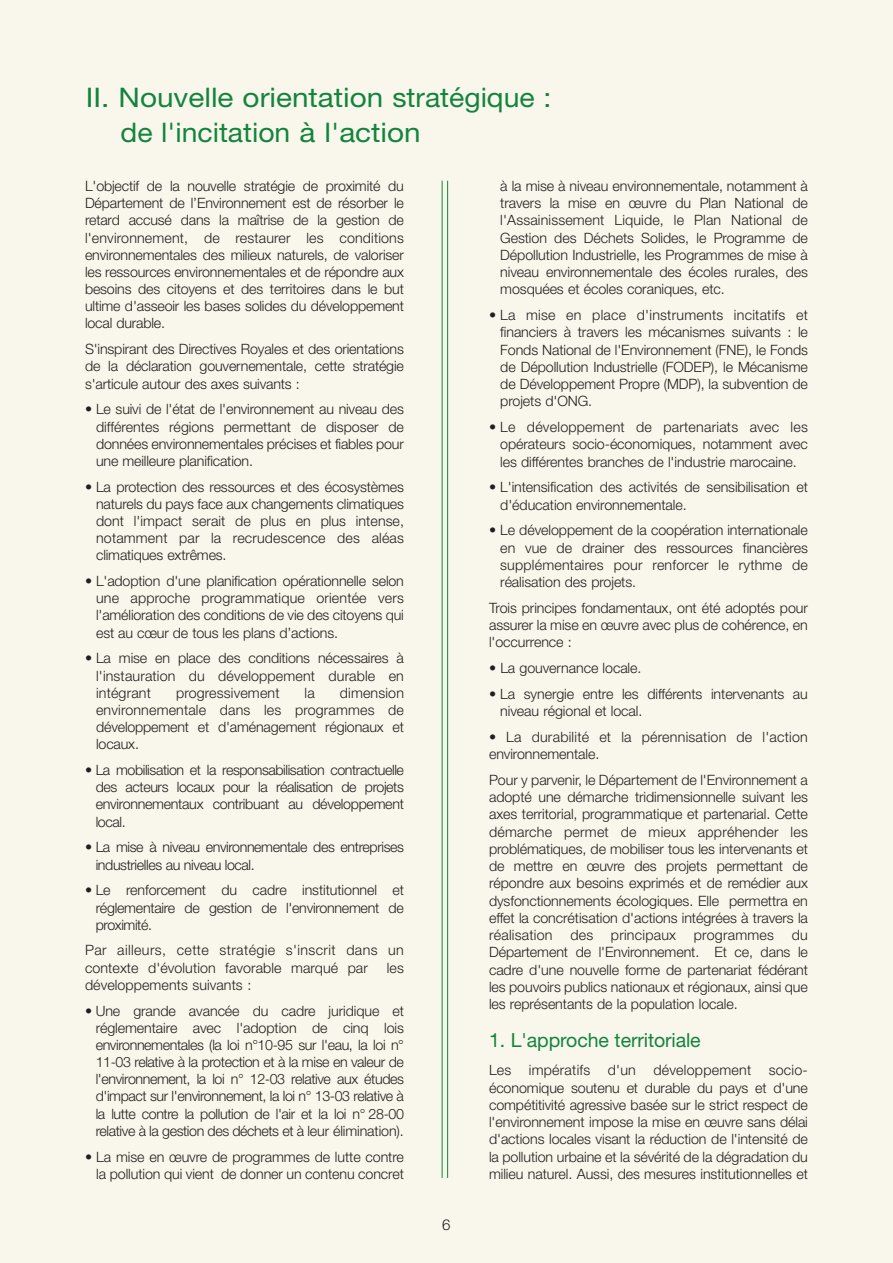
<style>
.page{position:relative;width:893px;height:1263px;background:#f9f7eb}
.page>*{position:absolute;margin:0;border:0;box-sizing:border-box;transform-origin:0 0}
.t1{font:27px/35.5px "Helvetica Neue";color:#13843e;scale:1.1 1}
.t2{font:19.5px "Helvetica Neue";letter-spacing:-.005em;color:#13843e}
.t3{font:300 15px "Helvetica Neue";color:#231f20}
.t4{font:300 14.25px/17.2px "Helvetica Neue";letter-spacing:-.005em;color:#231f20;text-align:justify}
.t5{font:300 14.25px/17.2px "Helvetica Neue";letter-spacing:.03em;color:#231f20}
.t6{font:300 14.25px/17.2px "Helvetica Neue";letter-spacing:-.03em;color:#231f20}
.t7{font:300 14.25px/17.2px "Helvetica Neue";letter-spacing:.015em;color:#231f20}
</style>
<div class="page">
<hr style="left:442px;top:181px;width:1px;height:997px;background:#13843e">
<hr style="left:447px;top:181px;width:1px;height:997px;background:#13843e">
<h1 class="t1" style="left:121px;top:82px;width:393px;text-indent:-35px">II. Nouvelle orientation stratégique : de l'incitation à l'action</h1>
<p class="t4" style="left:85px;top:179px;width:320px">L'objectif de la nouvelle stratégie de proximité du Département de l’Environnement est de résorber le retard accusé dans la maîtrise de la gestion de l'environnement, de restaurer les conditions environnementales des milieux naturels, de valoriser les ressources environnementales et de répondre aux besoins des citoyens et des territoires dans le but ultime d'asseoir les bases solides du développement local durable.</p>
<p class="t4" style="left:85px;top:342px;width:320px">S'inspirant des Directives Royales et des orientations de la déclaration gouvernementale, cette stratégie s'articule autour des axes suivants :</p>
<p class="t4" style="left:96px;top:402px;width:309px;text-indent:-11px">• Le suivi de l'état de l'environnement au niveau des différentes régions permettant de disposer de données environnementales précises et fiables pour une meilleure planification.</p>
<p class="t4" style="left:96px;top:479px;width:309px;text-indent:-11px">• La protection des ressources et des écosystèmes naturels du pays face aux changements climatiques dont l'impact serait de plus en plus intense, notamment par la recrudescence des aléas climatiques extrêmes.</p>
<p class="t4" style="left:96px;top:574px;width:309px;text-indent:-11px">• L'adoption d'une planification opérationnelle selon une approche programmatique orientée vers l'amélioration des conditions de vie des citoyens qui est au cœur de tous les plans d’actions.</p>
<p class="t4" style="left:96px;top:651px;width:309px;text-indent:-11px">• La mise en place des conditions nécessaires à l'instauration du développement durable en intégrant</p>
<p class="t4" style="left:96px;top:685px;width:309px;text-indent:244px">dimension environnementale dans les programmes de développement et d'aménagement régionaux et locaux.</p>
<p class="t4" style="left:96px;top:763px;width:310px;text-indent:-11px">• La mobilisation et la responsabilisation contractuelle des acteurs locaux pour la réalisation de projets environnementaux contribuant au développement local.</p>
<p class="t6" style="left:96px;top:840px;width:310px;text-indent:-11px">• La mise à niveau environnementale des entreprises industrielles au niveau local.</p>
<p class="t4" style="left:96px;top:883px;width:310px;text-indent:-11px">• Le renforcement du cadre institutionnel et réglementaire de gestion de l'environnement de proximité.</p>
<p class="t5" style="left:85px;top:943px;width:320px">Par ailleurs, cette stratégie s'inscrit dans un contexte d'évolution favorable marqué par</p>
<p class="t4" style="left:176px;top:685px;width:105px">progressivement</p>
<p class="t4" style="left:305px;top:685px;width:12px">la</p>
<p class="t4" style="left:387px;top:960px;width:19px">les</p>
<p class="t4" style="left:85px;top:977px;width:168px">développements suivants :</p>
<p class="t4" style="left:96px;top:1003px;width:310px;text-indent:-11px">• Une grande avancée du cadre juridique et réglementaire avec l'adoption de cinq lois environnementales (la loi n°10-95 sur l'eau, la loi n° 11-03 relative à la protection et à la mise en valeur de l'environnement, la loi n° 12-03 relative aux études d'impact sur l'environnement, la loi n° 13-03 relative à la lutte contre la pollution de l'air et la loi n° 28-00 relative à la gestion des déchets et à leur élimination).</p>
<p class="t4" style="left:85px;top:1149px;width:320px;text-align:right">• La mise en œuvre de programmes de lutte contre la pollution qui vient de donner un contenu concret</p>
<p class="t3" style="left:442px;top:1219px;width:10px">6</p>
<p class="t4" style="left:500px;top:179px;width:309px">à la mise à niveau environnementale, notamment à travers la mise en œuvre du Plan National de l'Assainissement Liquide, le Plan National de Gestion des Déchets Solides, le Programme de Dépollution Industrielle, les Programmes de mise à niveau environnementale des écoles rurales, des mosquées et écoles coraniques, etc.</p>
<p class="t4" style="left:500px;top:308px;width:309px;text-indent:-11px">• La mise en place d'instruments incitatifs et financiers à travers les mécanismes suivants : le Fonds National de l'Environnement (FNE), le Fonds de Dépollution Industrielle (FODEP), le Mécanisme de Développement Propre (MDP), la subvention de projets d'ONG.</p>
<p class="t4" style="left:500px;top:420px;width:309px;text-indent:-11px">• Le développement de partenariats avec les opérateurs socio-économiques, notamment avec les différentes branches de l'industrie marocaine.</p>
<p class="t4" style="left:500px;top:480px;width:309px;text-indent:-11px">• L'intensification des activités de sensibilisation et d'éducation environnementale.</p>
<p class="t4" style="left:500px;top:523px;width:309px;text-indent:-11px">• Le développement de la coopération internationale en vue de drainer des ressources financières supplémentaires pour renforcer le rythme de réalisation des projets.</p>
<p class="t4" style="left:489px;top:600px;width:320px">Trois principes fondamentaux, ont été adoptés pour assurer la mise en œuvre avec plus de cohérence, en l'occurrence :</p>
<p class="t4" style="left:489px;top:661px;width:154px">• La gouvernance locale.</p>
<p class="t4" style="left:500px;top:686px;width:309px;text-indent:-11px">• La synergie entre les différents intervenants au niveau régional et local.</p>
<p class="t7" style="left:489px;top:729px;width:320px">• La durabilité et la pérennisation de l'action environnementale.</p>
<p class="t4" style="left:489px;top:772px;width:320px">Pour y parvenir, le Département de l'Environnement a adopté une démarche tridimensionnelle suivant les axes territorial, programmatique et partenarial. Cette démarche permet de mieux appréhender les problématiques, de mobiliser tous les intervenants et de mettre en œuvre des projets permettant de répondre aux besoins exprimés et de remédier aux dysfonctionnements écologiques. Elle permettra en effet la concrétisation d'actions intégrées à travers la réalisation des principaux programmes du Département de l'Environnement. Et ce, dans le cadre d'une nouvelle forme de partenariat fédérant les pouvoirs publics nationaux et régionaux, ainsi que les représentants de la population locale.</p>
<h2 class="t2" style="left:489px;top:1033px;width:213px">1. L'approche territoriale</h2>
<p class="t4" style="left:489px;top:1063px;width:320px">Les impératifs d'un développement socio&shy;économique soutenu et durable du pays et d'une compétitivité agressive basée sur le strict respect de l'environnement impose la mise en œuvre sans délai d'actions locales visant la réduction de l'intensité de la pollution urbaine et la sévérité de la dégradation du milieu naturel. Aussi, des mesures institutionnelles et</p>
</div>
